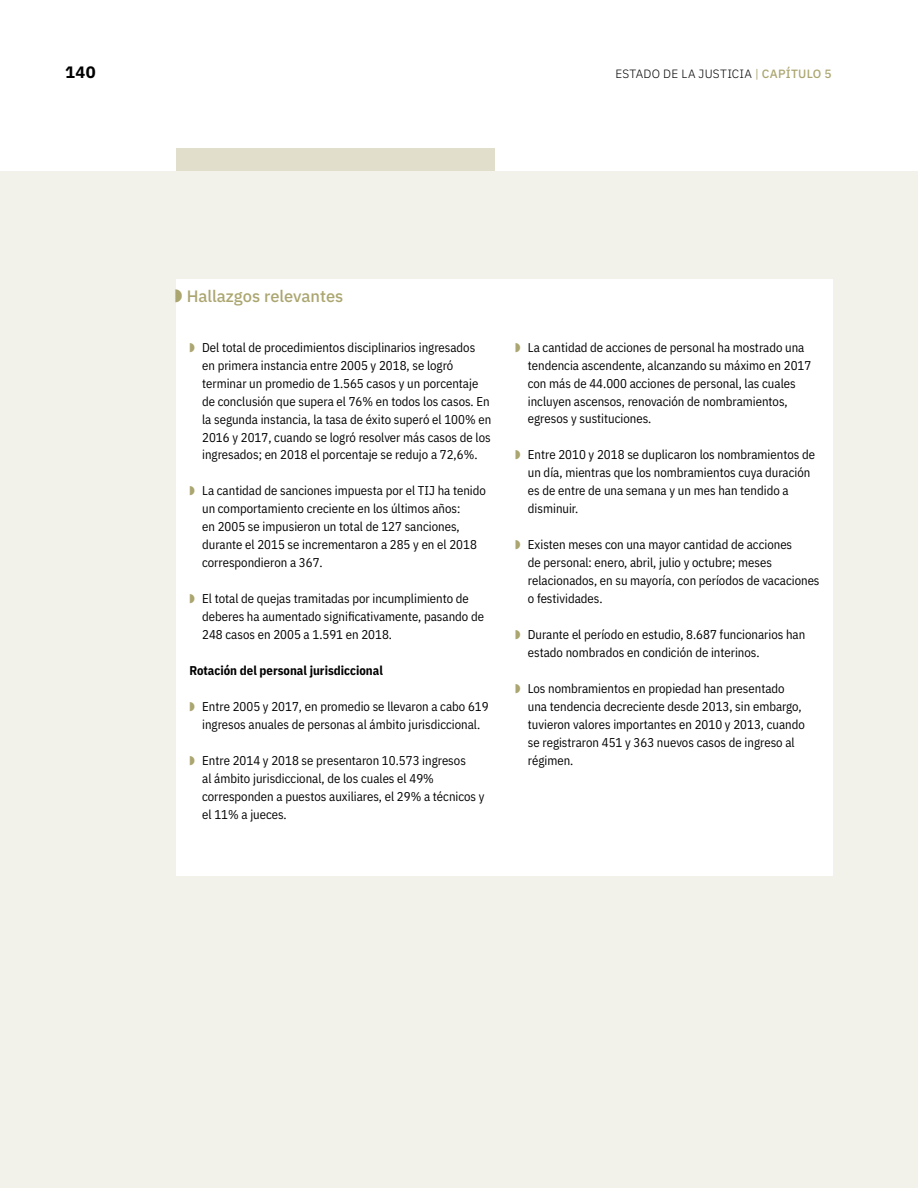
<style>
.page{position:relative;width:918px;height:1188px;background:#fff}
.page>*{position:absolute;margin:0;border:0;box-sizing:border-box;transform-origin:0 0}
.t1{font:500 16.5px "IBM Plex Sans";color:#aba670}
.t2{font:700 16.5px "IBM Plex Sans";color:#000}
.t3{font:12.75px/18px "IBM Plex Sans Cond";color:#000}
.t4{font:700 12.75px "IBM Plex Sans Cond";color:#000}
.t5{font:300 12px "IBM Plex Sans";letter-spacing:.015em;color:#000}
.s1{font-weight:400;color:#aba670}
.s2{font-weight:500;color:#aba670}
.s3{color:#aba670}
</style>
<div class="page">
<div style="left:176px;top:148px;width:319px;height:976px;background:#e1dfcb"></div>
<div style="left:0;top:172px;width:918px;height:1016px;background:#f2f2ea"></div>
<div style="left:176px;top:280px;width:657px;height:596px;background:#fff"></div>
<p class="t2" style="left:65px;top:59px;width:32px">140</p>
<p class="t5" style="left:615px;top:65px;width:218px">ESTADO DE LA JUSTICIA <span class="s1">|</span> <span class="s2">CAPÍTULO 5</span></p>
<p class="t1" style="left:175px;top:283px;width:170px">◗ Hallazgos relevantes</p>
<p class="t3" style="left:202px;top:337px;width:291px;text-indent:-13px"><span class="s3">◗</span> Del total de procedimientos disciplinarios ingresados en primera instancia entre 2005 y 2018, se logró terminar un promedio de 1.565 casos y un porcentaje de conclusión que supera el 76% en todos los casos. En la segunda instancia, la tasa de éxito superó el 100% en 2016 y 2017, cuando se logró resolver más casos de los ingresados; en 2018 el porcentaje se redujo a 72,6%.</p>
<p class="t3" style="left:202px;top:481px;width:285px;text-indent:-13px"><span class="s3">◗</span> La cantidad de sanciones impuesta por el TIJ ha tenido un comportamiento creciente en los últimos años:<br>en 2005 se impusieron un total de 127 sanciones, durante el 2015 se incrementaron a 285 y en el 2018 correspondieron a 367.</p>
<p class="t3" style="left:202px;top:589px;width:283px;text-indent:-13px"><span class="s3">◗</span> El total de quejas tramitadas por incumplimiento de deberes ha aumentado significativamente, pasando de<br>248 casos en 2005 a 1.591 en 2018.</p>
<p class="t4" style="left:189px;top:660px;width:195px">Rotación del personal jurisdiccional</p>
<p class="t3" style="left:189px;top:696px;width:301px;text-align:center"><span class="s3">◗</span> Entre 2005 y 2017, en promedio se llevaron a cabo 619 ingresos anuales de personas al ámbito jurisdiccional.</p>
<p class="t3" style="left:202px;top:750px;width:284px;text-indent:-13px"><span class="s3">◗</span> Entre 2014 y 2018 se presentaron 10.573 ingresos<br>al ámbito jurisdiccional, de los cuales el 49% corresponden a puestos auxiliares, el 29% a técnicos y el 11% a jueces.</p>
<p class="t3" style="left:528px;top:337px;width:285px;text-indent:-13px"><span class="s3">◗</span> La cantidad de acciones de personal ha mostrado una tendencia ascendente, alcanzando su máximo en 2017 con más de 44.000 acciones de personal, las cuales incluyen ascensos, renovación de nombramientos, egresos y sustituciones.</p>
<p class="t3" style="left:528px;top:445px;width:289px;text-indent:-13px"><span class="s3">◗</span> Entre 2010 y 2018 se duplicaron los nombramientos de un día, mientras que los nombramientos cuya duración es de entre de una semana y un mes han tendido a disminuir.</p>
<p class="t3" style="left:528px;top:535px;width:293px;text-indent:-13px"><span class="s3">◗</span> Existen meses con una mayor cantidad de acciones<br>de personal: enero, abril, julio y octubre; meses relacionados, en su mayoría, con períodos de vacaciones o festividades.</p>
<p class="t3" style="left:528px;top:624px;width:279px;text-indent:-13px"><span class="s3">◗</span> Durante el período en estudio, 8.687 funcionarios han estado nombrados en condición de interinos.</p>
<p class="t3" style="left:528px;top:678px;width:279px;text-indent:-13px"><span class="s3">◗</span> Los nombramientos en propiedad han presentado una tendencia decreciente desde 2013, sin embargo, tuvieron valores importantes en 2010 y 2013, cuando se registraron 451 y 363 nuevos casos de ingreso al régimen.</p>
</div>
